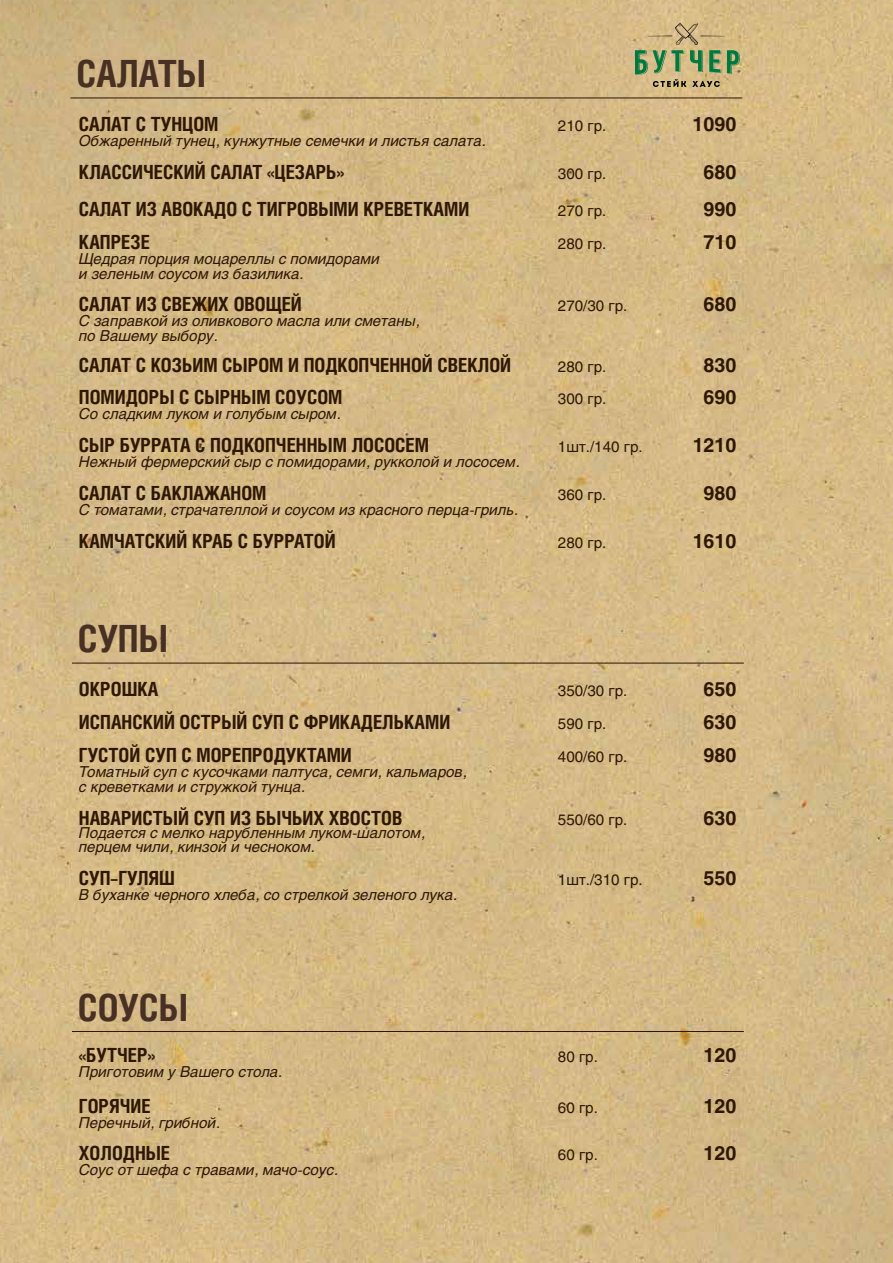
<style>
.page{position:relative;width:893px;height:1263px;background:#fff}
.page>*{position:absolute;margin:0;border:0;box-sizing:border-box;transform-origin:0 0}
.t1{font:700 37.5px "Helios Cond C";color:#483024}
.t2{font:700 19.5px "Helios Cond C";color:#2e1705}
.t3{font:700 19.5px "Helios C";color:#2e1705}
.t4{font:italic 15px/15px "Helios C";color:#2e1705}
.t5{font:15px "Helios C";color:#2e1705}
</style>
<div class="page">
<img style="left:0;top:0;width:893px;height:1263px">
<hr style="left:72px;top:663px;width:672px;height:1px;background:#2e1705">
<hr style="left:72px;top:1031px;width:672px;height:1px;background:#2e1705">
<hr style="left:70px;top:98px;width:672px;height:1px;background:#2e1705">
<svg style="left:635px;top:23px;width:105px;height:64px;background:#afaa77"></svg>
<h1 class="t1" style="left:77px;top:51px;width:131px">САЛАТЫ</h1>
<h2 class="t2" style="left:79px;top:112px;width:141px">САЛАТ С ТУНЦОМ</h2>
<p class="t5" style="left:558px;top:116px;width:50px">210 гр.</p>
<h2 class="t3" style="left:693px;top:112px;width:45px">1090</h2>
<p class="t4" style="left:79px;top:133px;width:409px">Обжаренный тунец, кунжутные семечки и листья салата.</p>
<h2 class="t2" style="left:79px;top:160px;width:267px">КЛАССИЧЕСКИЙ САЛАТ «ЦЕЗАРЬ»</h2>
<p class="t5" style="left:558px;top:164px;width:50px">300 гр.</p>
<h2 class="t3" style="left:704px;top:160px;width:34px">680</h2>
<h2 class="t2" style="left:79px;top:197px;width:392px">САЛАТ ИЗ АВОКАДО С ТИГРОВЫМИ КРЕВЕТКАМИ</h2>
<p class="t5" style="left:558px;top:202px;width:50px">270 гр.</p>
<h2 class="t3" style="left:704px;top:198px;width:34px">990</h2>
<h2 class="t2" style="left:79px;top:230px;width:73px">КАПРЕЗЕ</h2>
<p class="t5" style="left:558px;top:235px;width:50px">280 гр.</p>
<h2 class="t3" style="left:704px;top:231px;width:34px">710</h2>
<p class="t4" style="left:79px;top:251px;width:302px">Щедрая порция моцареллы с помидорами и зеленым соусом из базилика.</p>
<h2 class="t2" style="left:79px;top:292px;width:224px">САЛАТ ИЗ СВЕЖИХ ОВОЩЕЙ</h2>
<p class="t5" style="left:558px;top:296px;width:71px">270/30 гр.</p>
<h2 class="t3" style="left:704px;top:292px;width:34px">680</h2>
<p class="t4" style="left:79px;top:313px;width:342px">С заправкой из оливкового масла или сметаны, по Вашему выбору.</p>
<h2 class="t2" style="left:79px;top:353px;width:434px">САЛАТ С КОЗЬИМ СЫРОМ И ПОДКОПЧЕННОЙ СВЕКЛОЙ</h2>
<p class="t5" style="left:558px;top:358px;width:50px">280 гр.</p>
<h2 class="t3" style="left:704px;top:354px;width:34px">830</h2>
<h2 class="t2" style="left:79px;top:385px;width:265px">ПОМИДОРЫ С СЫРНЫМ СОУСОМ</h2>
<p class="t5" style="left:558px;top:389px;width:50px">300 гр.</p>
<h2 class="t3" style="left:704px;top:385px;width:34px">690</h2>
<p class="t4" style="left:79px;top:406px;width:264px">Со сладким луком и голубым сыром.</p>
<h2 class="t2" style="left:79px;top:433px;width:352px">СЫР БУРРАТА С ПОДКОПЧЕННЫМ ЛОСОСЕМ</h2>
<p class="t5" style="left:558px;top:437px;width:86px">1шт./140 гр.</p>
<h2 class="t3" style="left:693px;top:433px;width:45px">1210</h2>
<p class="t4" style="left:79px;top:454px;width:443px">Нежный фермерский сыр с помидорами, рукколой и лососем.</p>
<h2 class="t2" style="left:79px;top:481px;width:189px">САЛАТ С БАКЛАЖАНОМ</h2>
<p class="t5" style="left:558px;top:485px;width:50px">360 гр.</p>
<h2 class="t3" style="left:704px;top:481px;width:34px">980</h2>
<p class="t4" style="left:79px;top:502px;width:441px">С томатами, страчателлой и соусом из красного перца-гриль.</p>
<h2 class="t2" style="left:79px;top:529px;width:258px">КАМЧАТСКИЙ КРАБ С БУРРАТОЙ</h2>
<p class="t5" style="left:558px;top:533px;width:50px">280 гр.</p>
<h2 class="t3" style="left:693px;top:529px;width:45px">1610</h2>
<h1 class="t1" style="left:78px;top:617px;width:92px">СУПЫ</h1>
<h2 class="t2" style="left:79px;top:677px;width:81px">ОКРОШКА</h2>
<p class="t5" style="left:558px;top:681px;width:71px">350/30 гр.</p>
<h2 class="t3" style="left:704px;top:677px;width:34px">650</h2>
<h2 class="t2" style="left:79px;top:710px;width:373px">ИСПАНСКИЙ ОСТРЫЙ СУП С ФРИКАДЕЛЬКАМИ</h2>
<p class="t5" style="left:558px;top:714px;width:50px">590 гр.</p>
<h2 class="t3" style="left:704px;top:710px;width:34px">630</h2>
<h2 class="t2" style="left:79px;top:743px;width:274px">ГУСТОЙ СУП С МОРЕПРОДУКТАМИ</h2>
<p class="t5" style="left:558px;top:747px;width:71px">400/60 гр.</p>
<h2 class="t3" style="left:704px;top:743px;width:34px">980</h2>
<p class="t4" style="left:79px;top:764px;width:389px">Томатный суп с кусочками палтуса, семги, кальмаров, с креветками и стружкой тунца.</p>
<h2 class="t2" style="left:79px;top:806px;width:325px">НАВАРИСТЫЙ СУП ИЗ БЫЧЬИХ ХВОСТОВ</h2>
<p class="t5" style="left:558px;top:810px;width:71px">550/60 гр.</p>
<h2 class="t3" style="left:704px;top:806px;width:34px">630</h2>
<p class="t4" style="left:79px;top:826px;width:348px;line-height:13.5px">Подается с мелко нарубленным луком-шалотом, перцем чили, кинзой и чесноком.</p>
<h2 class="t2" style="left:79px;top:866px;width:98px">СУП–ГУЛЯШ</h2>
<p class="t5" style="left:558px;top:870px;width:86px">1шт./310 гр.</p>
<h2 class="t3" style="left:704px;top:866px;width:34px">550</h2>
<p class="t4" style="left:79px;top:887px;width:380px">В буханке черного хлеба, со стрелкой зеленого лука.</p>
<h1 class="t1" style="left:78px;top:985px;width:112px">СОУСЫ</h1>
<h2 class="t2" style="left:79px;top:1043px;width:78px">«БУТЧЕР»</h2>
<p class="t5" style="left:558px;top:1048px;width:41px">80 гр.</p>
<h2 class="t3" style="left:704px;top:1044px;width:34px">120</h2>
<p class="t4" style="left:79px;top:1064px;width:205px">Приготовим у Вашего стола.</p>
<h2 class="t2" style="left:79px;top:1094px;width:73px">ГОРЯЧИЕ</h2>
<p class="t5" style="left:558px;top:1099px;width:41px">60 гр.</p>
<h2 class="t3" style="left:704px;top:1095px;width:34px">120</h2>
<p class="t4" style="left:79px;top:1115px;width:143px">Перечный, грибной.</p>
<h2 class="t2" style="left:79px;top:1141px;width:93px">ХОЛОДНЫЕ</h2>
<p class="t5" style="left:558px;top:1145px;width:41px">60 гр.</p>
<h2 class="t3" style="left:704px;top:1141px;width:34px">120</h2>
<p class="t4" style="left:79px;top:1161px;width:261px">Соус от шефа с травами, мачо-соус.</p>
</div>
